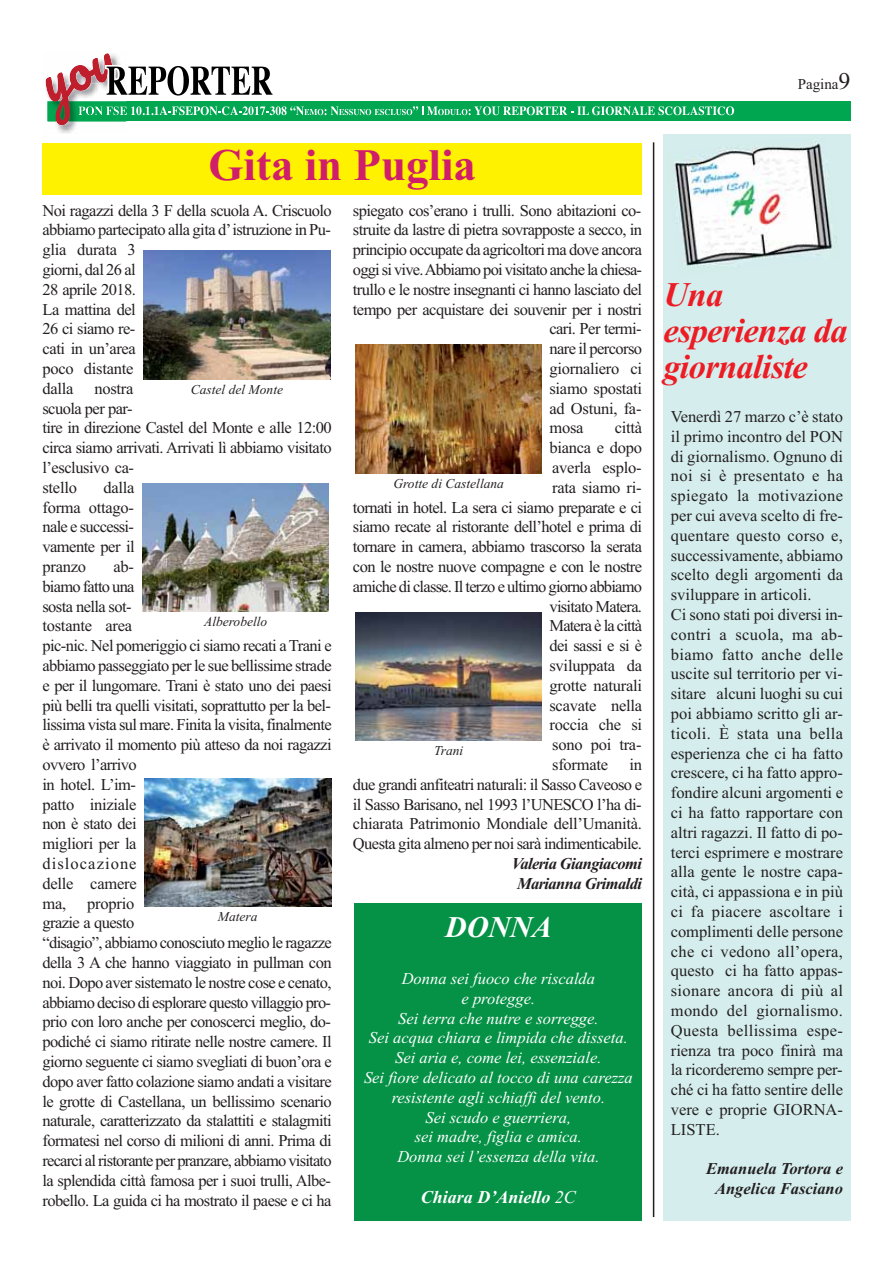
<style>
.page{position:relative;width:893px;height:1263px;background:#fff}
.page>*{position:absolute;margin:0;border:0;box-sizing:border-box;transform-origin:0 0}
.t1{font:700 45px "Times New Roman";color:#d11e6a}
.t2{font:italic 700 34.5px/36px "Times New Roman";letter-spacing:-.02em;color:#ed1c24}
.t3{font:italic 700 30px "Times New Roman";color:#fff}
.t4{font:italic 700 18px "Times New Roman";color:#fff}
.t5{font:16.5px/19.8px "Times New Roman";letter-spacing:-.035em;color:#231f20}
.t6{font:16.5px/19.8px "Times New Roman";color:#231f20}
.t7{font:italic 16.5px/19.8px "Times New Roman";color:#fff;text-align:center}
.t8{font:16.5px "Times New Roman";letter-spacing:-.015em;color:#231f20}
.t9{font:italic 700 16.5px/19.8px "Times New Roman";letter-spacing:-.035em;color:#231f20;text-align:center}
.t10{font:italic 700 16.5px/19.8px "Times New Roman";color:#231f20;text-align:center}
.t11{font:15px "Times New Roman";color:#231f20}
.t12{font:italic 13.5px "Times New Roman";color:#231f20}
.s1{font-size:24px}
.s2{font-weight:400}
</style>
<div class="page">
<div style="left:47px;top:102px;width:803px;height:19px;background:#00a650"></div>
<svg style="left:46px;top:53px;width:688px;height:69px"></svg>
<img style="left:45px;top:79px;width:81px;height:5px">
<img style="left:46px;top:95px;width:80px;height:39px">
<div style="left:355px;top:903px;width:287px;height:317px;background:#059246"></div>
<div style="left:42px;top:144px;width:600px;height:51px;background:#fff200"></div>
<hr style="left:653px;top:142px;width:1px;height:1075px;background:#231f20">
<img style="left:143px;top:251px;width:187px;height:128px">
<img style="left:355px;top:345px;width:187px;height:128px">
<img style="left:142px;top:483px;width:187px;height:128px">
<img style="left:355px;top:612px;width:187px;height:129px">
<img style="left:144px;top:779px;width:187px;height:128px">
<div style="left:663px;top:137px;width:187px;height:1083px;background:#d5eded"></div>
<div style="left:663px;top:135px;width:187px;height:267px;background:#d5eded"></div>
<img style="left:674px;top:141px;width:163px;height:125px">
<p class="t11" style="left:798px;top:79px;width:54px">Pagina<span class="s1">9</span></p>
<h1 class="t1" style="left:208px;top:150px;width:269px">Gita in Puglia</h1>
<p class="t5" style="left:42px;top:202px;width:291px">Noi ragazzi della 3 F della scuola A. Criscuolo abbiamo partecipato alla gita d’ istruzione in Pu&shy;glia durata 3<br>giorni, dal 26 al<br>28 aprile 2018.<br>La mattina del<br>26 ci siamo re-<br>cati in un’area<br>poco distante<br>dalla</p>
<p class="t5" style="left:42px;top:380px;width:291px;text-indent:52px">nostra<br>scuola per par-<br>tire in direzione Castel del Monte e alle 12:00 circa siamo arrivati. Arrivati lì abbiamo visitato l’esclusivo ca-<br>stello</p>
<p class="t12" style="left:191px;top:384px;width:94px">Castel del Monte</p>
<p class="t5" style="left:42px;top:479px;width:94px;text-align:justify;text-indent:61px">dalla forma ottago&shy;nale e successi&shy;vamente per il pranzo</p>
<p class="t5" style="left:42px;top:558px;width:291px;text-indent:71px">ab-<br>biamo fatto una<br>sosta nella sot-<br>tostante area<br>pic-nic. Nel pomeriggio ci siamo recati a Trani e abbiamo passeggiato per le sue bellissime strade e per il lungomare. Trani è stato uno dei paesi più belli tra quelli visitati, soprattutto per la bel&shy;lissima vista sul mare. Finita la visita, finalmente è arrivato il momento più atteso da noi ragazzi ovvero l’arrivo<br>in hotel. L’im-<br>patto iniziale<br>non è stato dei<br>migliori per la<br>dislocazione<br>delle camere<br>ma,</p>
<p class="t12" style="left:204px;top:617px;width:65px">Alberobello</p>
<p class="t5" style="left:42px;top:895px;width:291px;text-indent:45px">proprio<br>grazie a questo<br>“disagio”, abbiamo conosciuto meglio le ragazze della 3 A che hanno viaggiato in pullman con noi. Dopo aver sistemato le nostre cose e cenato, abbiamo deciso di esplorare questo villaggio pro&shy;prio con loro anche per conoscerci meglio, do&shy;podiché ci siamo ritirate nelle nostre camere. Il giorno seguente ci siamo svegliati di buon’ora e dopo aver fatto colazione siamo andati a visitare le grotte di Castellana, un bellissimo scenario naturale, caratterizzato da stalattiti e stalagmiti formatesi nel corso di milioni di anni. Prima di recarci al ristorante per pranzare, abbiamo visitato la splendida città famosa per i suoi trulli, Albe&shy;robello. La guida ci ha mostrato il paese e ci ha</p>
<p class="t12" style="left:218px;top:912px;width:41px">Matera</p>
<p class="t5" style="left:353px;top:202px;width:290px">spiegato cos’erano i trulli. Sono abitazioni co-</p>
<p class="t5" style="left:353px;top:222px;width:291px">struite da lastre di pietra sovrapposte a secco, in</p>
<p class="t5" style="left:353px;top:241px;width:291px">principio occupate da agricoltori ma dove ancora</p>
<p class="t5" style="left:353px;top:261px;width:291px">oggi si vive. Abbiamo poi visitato anche la chiesa-</p>
<p class="t5" style="left:353px;top:281px;width:291px">trullo e le nostre insegnanti ci hanno lasciato del</p>
<p class="t5" style="left:353px;top:301px;width:291px">tempo per acquistare dei souvenir per i nostri</p>
<p class="t5" style="left:549px;top:321px;width:94px">cari. Per termi-</p>
<p class="t5" style="left:549px;top:340px;width:94px">nare il percorso</p>
<p class="t8" style="left:549px;top:363px;width:94px">giornaliero ci</p>
<p class="t8" style="left:549px;top:382px;width:94px">siamo spostati</p>
<p class="t8" style="left:549px;top:402px;width:94px">ad Ostuni, fa-</p>
<p class="t5" style="left:549px;top:420px;width:36px">mosa</p>
<p class="t5" style="left:615px;top:420px;width:29px">città</p>
<p class="t8" style="left:549px;top:442px;width:94px">bianca e dopo</p>
<p class="t8" style="left:552px;top:462px;width:91px">averla esplo-</p>
<p class="t8" style="left:552px;top:481px;width:91px">rata siamo ri-</p>
<p class="t5" style="left:353px;top:499px;width:291px">tornati in hotel. La sera ci siamo preparate e ci</p>
<p class="t5" style="left:353px;top:519px;width:291px">siamo recate al ristorante dell’hotel e prima di</p>
<p class="t5" style="left:353px;top:538px;width:291px">tornare in camera, abbiamo trascorso la serata</p>
<p class="t5" style="left:353px;top:558px;width:291px">con le nostre nuove compagne e con le nostre</p>
<p class="t5" style="left:353px;top:578px;width:291px">amiche di classe. Il terzo e ultimo giorno abbiamo</p>
<p class="t5" style="left:549px;top:598px;width:94px">visitato Matera.</p>
<p class="t5" style="left:549px;top:618px;width:94px">Matera è la città</p>
<p class="t5" style="left:549px;top:637px;width:94px">dei sassi e si è</p>
<p class="t8" style="left:549px;top:660px;width:94px">sviluppata da</p>
<p class="t8" style="left:549px;top:679px;width:94px">grotte naturali</p>
<p class="t8" style="left:549px;top:699px;width:94px">scavate nella</p>
<p class="t8" style="left:549px;top:719px;width:94px">roccia che si</p>
<p class="t8" style="left:552px;top:739px;width:91px">sono poi tra-</p>
<p class="t8" style="left:552px;top:759px;width:57px">sformate</p>
<p class="t12" style="left:393px;top:478px;width:112px">Grotte di Castellana</p>
<p class="t12" style="left:434px;top:746px;width:31px">Trani</p>
<p class="t5" style="left:353px;top:756px;width:291px;text-align:justify;text-indent:277px">in due grandi anfiteatri naturali: il Sasso Caveoso e il Sasso Barisano, nel 1993 l’UNESCO l’ha di&shy;chiarata Patrimonio Mondiale dell’Umanità.<br>Questa gita almeno per noi sarà indimenticabile.</p>
<p class="t9" style="left:512px;top:855px;width:132px">Valeria Giangiacomi<br>Marianna Grimaldi</p>
<h3 class="t3" style="left:445px;top:917px;width:108px">DONNA</h3>
<p class="t7" style="left:364px;top:970px;width:270px">Donna sei fuoco che riscalda<br>e protegge.<br>Sei terra che nutre e sorregge.<br>Sei acqua chiara e limpida che disseta.<br>Sei aria e, come lei, essenziale.<br>Sei fiore delicato al tocco di una carezza resistente agli schiaffi del vento.<br>Sei scudo e guerriera,<br>sei madre, figlia e amica.<br>Donna sei l’essenza della vita.</p>
<p class="t4" style="left:421px;top:1191px;width:157px">Chiara D’Aniello <span class="s2">2C</span></p>
<h2 class="t2" style="left:663px;top:280px;width:186px">Una esperienza da giornaliste</h2>
<p class="t6" style="left:671px;top:408px;width:174px">Venerdì 27 marzo c’è stato il primo incontro del PON di giornalismo. Ognuno di noi si è presentato e ha spiegato la motivazione per cui aveva scelto di fre&shy;quentare questo corso e, successivamente, abbiamo scelto degli argomenti da sviluppare in articoli.<br>Ci sono stati poi diversi in&shy;contri a scuola, ma ab&shy;biamo fatto anche delle uscite sul territorio per vi&shy;sitare alcuni luoghi su cui poi abbiamo scritto gli ar&shy;ticoli. È stata una bella esperienza che ci ha fatto crescere, ci ha fatto appro&shy;fondire alcuni argomenti e ci ha fatto rapportare con altri ragazzi. Il fatto di po&shy;terci esprimere e mostrare alla gente le nostre capa&shy;cità, ci appassiona e in più ci fa piacere ascoltare i complimenti delle persone che ci vedono all’opera, questo ci ha fatto appas&shy;sionare ancora di più al mondo del giornalismo.<br>Questa bellissima espe&shy;rienza tra poco finirà ma la ricorderemo sempre per&shy;ché ci ha fatto sentire delle vere e proprie GIORNA-<br>LISTE.</p>
<p class="t10" style="left:706px;top:1161px;width:138px">Emanuela Tortora e<br>Angelica Fasciano</p>
</div>
